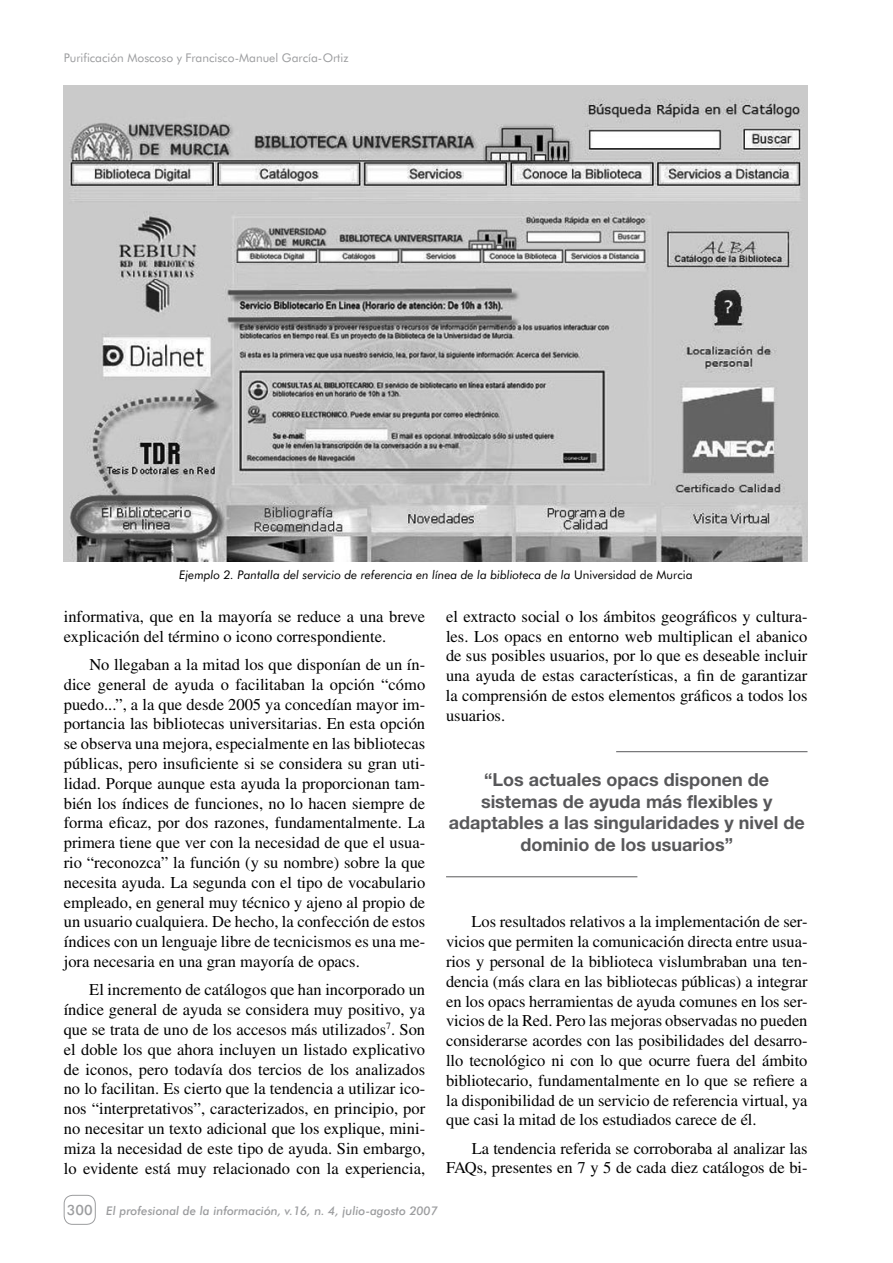
<style>
.page{position:relative;width:893px;height:1263px;background:#fff}
.page>*{position:absolute;margin:0;border:0;box-sizing:border-box;transform-origin:0 0}
.t1{font:700 18px/21.6px "Helvetica Neue";color:#58585a;text-align:center}
.t2{font:16.5px/19.8px "Times";color:#000;text-align:justify}
.t3{font:500 14.25px "Futura BT";color:#9c9d9f}
.t4{font:italic 12px "Futura BT";color:#000}
.t5{font:italic 500 12px "Futura BT";color:#9c9d9f}
.t6{font:12px "Futura BT";color:#9c9d9f}
.s1{font-style:normal}
</style>
<div class="page">
<div style="left:64px;top:1195px;width:32px;height:30px;border:1px solid #9c9d9f;border-radius:9px"></div>
<hr style="left:616px;top:751px;width:191px;height:1px;background:#58585a">
<hr style="left:446px;top:876px;width:191px;height:1px;background:#58585a">
<img style="left:64px;top:85px;width:744px;height:476px">
<p class="t6" style="left:64px;top:51px;width:286px">Purificación Moscoso y Francisco-Manuel García-Ortiz</p>
<p class="t4" style="left:179px;top:567px;width:515px">Ejemplo 2. Pantalla del servicio de referencia en línea de la biblioteca de la <span class="s1">Universidad de Murcia</span></p>
<p class="t2" style="left:64px;top:606px;width:363px">informativa, que en la mayoría se reduce a una breve explicación del término o icono correspondiente.</p>
<p class="t2" style="left:64px;top:654px;width:363px;text-indent:26px">No llegaban a la mitad los que disponían de un ín&shy;dice general de ayuda o facilitaban la opción “cómo puedo...”, a la que desde 2005 ya concedían mayor im&shy;portancia las bibliotecas universitarias. En esta opción se observa una mejora, especialmente en las bibliotecas públicas, pero insuficiente si se considera su gran uti&shy;lidad. Porque aunque esta ayuda la proporcionan tam&shy;bién los índices de funciones, no lo hacen siempre de forma eficaz, por dos razones, fundamentalmente. La primera tiene que ver con la necesidad de que el usua&shy;rio “reconozca” la función (y su nombre) sobre la que necesita ayuda. La segunda con el tipo de vocabulario empleado, en general muy técnico y ajeno al propio de un usuario cualquiera. De hecho, la confección de estos índices con un lenguaje libre de tecnicismos es una me&shy;jora necesaria en una gran mayoría de opacs.</p>
<p class="t2" style="left:64px;top:980px;width:363px;text-indent:26px">El incremento de catálogos que han incorporado un índice general de ayuda se considera muy positivo, ya que se trata de uno de los accesos más utilizados<sup>7</sup>. Son el doble los que ahora incluyen un listado explicativo de iconos, pero todavía dos tercios de los analizados no lo facilitan. Es cierto que la tendencia a utilizar ico&shy;nos “interpretativos”, caracterizados, en principio, por no necesitar un texto adicional que los explique, mini&shy;miza la necesidad de este tipo de ayuda. Sin embargo, lo evidente está muy relacionado con la experiencia,</p>
<p class="t2" style="left:446px;top:606px;width:363px">el extracto social o los ámbitos geográficos y cultura&shy;les. Los opacs en entorno web multiplican el abanico de sus posibles usuarios, por lo que es deseable incluir una ayuda de estas características, a fin de garantizar la comprensión de estos elementos gráficos a todos los usuarios.</p>
<p class="t1" style="left:449px;top:768px;width:357px">“Los actuales opacs disponen de sistemas de ayuda más flexibles y adaptables a las singularidades y nivel de dominio de los usuarios”</p>
<p class="t2" style="left:446px;top:912px;width:363px;text-indent:26px">Los resultados relativos a la implementación de ser&shy;vicios que permiten la comunicación directa entre usua&shy;rios y personal de la biblioteca vislumbraban una ten&shy;dencia (más clara en las bibliotecas públicas) a integrar en los opacs herramientas de ayuda comunes en los ser&shy;vicios de la Red. Pero las mejoras observadas no pueden considerarse acordes con las posibilidades del desarro&shy;llo tecnológico ni con lo que ocurre fuera del ámbito bibliotecario, fundamentalmente en lo que se refiere a la disponibilidad de un servicio de referencia virtual, ya que casi la mitad de los estudiados carece de él.</p>
<p class="t2" style="left:446px;top:1138px;width:363px;text-align:right">La tendencia referida se corroboraba al analizar las<br>FAQs, presentes en 7 y 5 de cada diez catálogos de bi-</p>
<p class="t3" style="left:67px;top:1201px;width:27px">300</p>
<p class="t5" style="left:106px;top:1204px;width:333px">El profesional de la información, v.16, n. 4, julio-agosto 2007</p>
</div>
